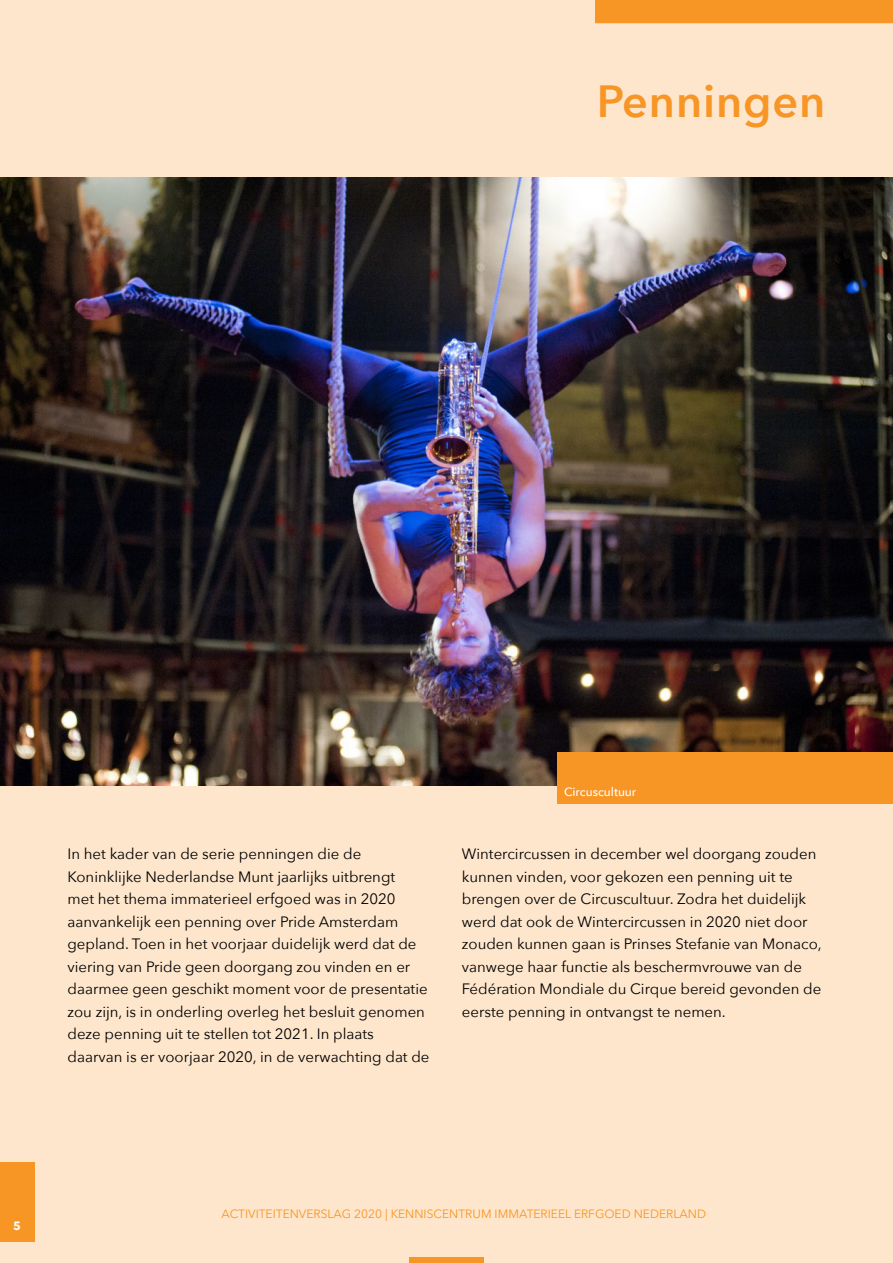
<style>
.page{position:relative;width:893px;height:1263px;background:#fee6cc}
.page>*{position:absolute;margin:0;border:0;box-sizing:border-box;transform-origin:0 0}
.Headline_-_Align_Lef{font:600 45px "Avenir Next";letter-spacing:.02em;color:#f79525}
.Body_Text{font:15px/22.5px "Avenir Next";color:#000}
.t1{font:12px "Avenir Next";color:#f79525}
.t2{font:500 12px "Avenir Next";color:#fff}
.t3{font:700 12px "Avenir Next";color:#fff}
</style>
<div class="page">
<img style="left:0;top:178px;width:893px;height:607px">
<div style="left:409px;top:1257px;width:75px;height:6px;background:#f79525"></div>
<div style="left:0;top:1163px;width:35px;height:79px;background:#f79525"></div>
<div style="left:557px;top:752px;width:336px;height:52px;background:#f79525"></div>
<div style="left:595px;top:0;width:298px;height:23px;background:#f79525"></div>
<p class="Headline_-_Align_Lef" style="left:597px;top:63px;width:230px">Penningen</p>
<p class="t2" style="left:564px;top:782px;width:74px">Circuscultuur</p>
<p class="Body_Text" style="left:68px;top:842px;width:363px">In het kader van de serie penningen die de Koninklijke Nederlandse Munt jaarlijks uitbrengt<br>met het thema immaterieel erfgoed was in 2020 aanvankelijk een penning over Pride Amsterdam gepland. Toen in het voorjaar duidelijk werd dat de viering van Pride geen doorgang zou vinden en er daarmee geen geschikt moment voor de presentatie zou zijn, is in onderling overleg het besluit genomen deze penning uit te stellen tot 2021. In plaats daarvan is er voorjaar 2020, in de verwachting dat de</p>
<p class="Body_Text" style="left:462px;top:842px;width:361px">Wintercircussen in december wel doorgang zouden kunnen vinden, voor gekozen een penning uit te brengen over de Circuscultuur. Zodra het duidelijk werd dat ook de Wintercircussen in 2020 niet door zouden kunnen gaan is Prinses Stefanie van Monaco, vanwege haar functie als beschermvrouwe van de Fédération Mondiale du Cirque bereid gevonden de eerste penning in ontvangst te nemen.</p>
<p class="t3" style="left:13px;top:1215px;width:9px">5</p>
<p class="t1" style="left:221px;top:1204px;width:486px">ACTIVITEITENVERSLAG 2020 | KENNISCENTRUM IMMATERIEEL ERFGOED NEDERLAND</p>
</div>
